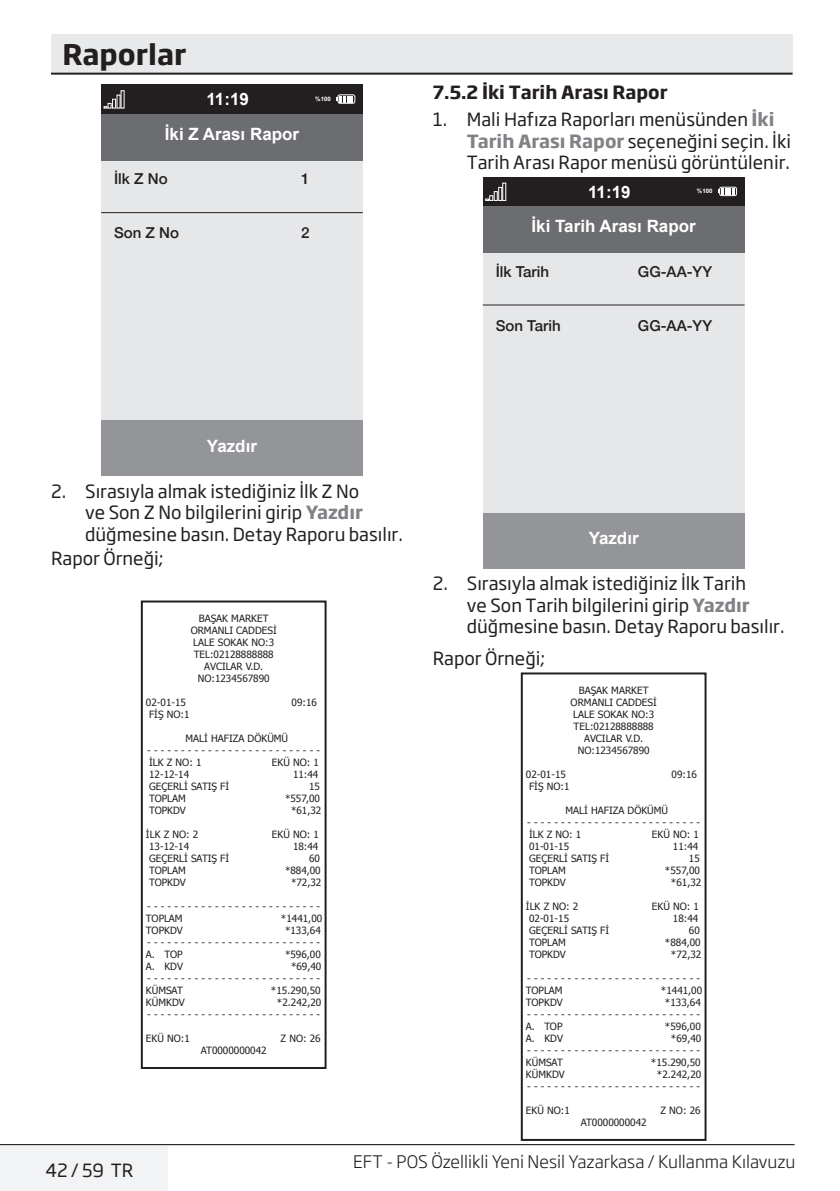
<style>
.page{position:relative;width:840px;height:1191px;background:#fff}
.page>*{position:absolute;margin:0;border:0;box-sizing:border-box;transform-origin:0 0}
.t1{font:700 28px "Soho Gothic Pro";color:#231f20}
.t2{font:18px/21.6px "Soho Gothic Pro";color:#231f20}
.t3{font:700 18px "Soho Gothic Pro";color:#231f20}
.t4{font:300 17.2px "Soho Gothic Pro";color:#231f20}
.t5{font:700 17px "Arial";color:#fff}
.t6{font:500 15px "Helvetica Neue";color:#231f20}
.t7{font:10px/12px "Tahoma";color:#231f20}
.t8{font:700 6.2px "Arial";color:#fff}
.s1{font-weight:700;color:#808285}
</style>
<div class="page">
<div style="left:0;top:1146px;width:168px;height:45px;background:#f2f3f4"></div>
<hr style="left:0;top:1144px;width:794px;height:1px;background:#000">
<div style="left:51px;top:34px;width:741px;height:40px;background:#e8e9ea"></div>
<hr style="left:51px;top:73px;width:741px;height:2px;background:#231f20">
<div style="left:101px;top:85px;width:261px;height:391px;background:#e6e7e9"></div>
<div style="left:101px;top:85px;width:261px;height:29px;background:#231f20"></div>
<svg style="left:104px;top:95px;width:16px;height:13px"></svg>
<div style="left:337px;top:94px;width:18px;height:10px;border:1px solid #fff;border-radius:2px"></div>
<svg style="left:336px;top:96px;width:17px;height:6px"></svg>
<div style="left:101px;top:114px;width:261px;height:47px;background:#6c6d70"></div>
<hr style="left:101px;top:212px;width:261px;height:1px;background:#231f20">
<div style="left:101px;top:421px;width:261px;height:55px;background:#939598"></div>
<div style="left:141px;top:600px;width:185px;height:469px;border:2px solid #231f20"></div>
<div style="left:482px;top:177px;width:262px;height:391px;background:#e6e7e9"></div>
<div style="left:482px;top:177px;width:262px;height:29px;background:#231f20"></div>
<svg style="left:485px;top:195px;width:7px;height:6px"></svg>
<div style="left:493px;top:191px;width:4px;height:10px;border:1px solid #fff"></div>
<div style="left:498px;top:187px;width:3px;height:14px;border:1px solid #fff"></div>
<div style="left:502px;top:183px;width:3px;height:18px;border:1px solid #fff"></div>
<div style="left:718px;top:187px;width:18px;height:9px;border:1px solid #fff;border-radius:2px"></div>
<svg style="left:718px;top:188px;width:16px;height:6px"></svg>
<div style="left:482px;top:207px;width:262px;height:46px;background:#6c6d70"></div>
<hr style="left:482px;top:305px;width:262px;height:1px;background:#231f20">
<div style="left:482px;top:513px;width:262px;height:55px;background:#939598"></div>
<div style="left:520px;top:672px;width:186px;height:469px;border:2px solid #231f20"></div>
<h1 class="t1" style="left:62px;top:32px;width:125px">Raporlar</h1>
<h3 class="t5" style="left:206px;top:88px;width:44px">11:19</h3>
<p class="t8" style="left:315px;top:94px;width:17px">%100</p>
<h3 class="t5" style="left:165px;top:123px;width:136px">İki Z Arası Rapor</h3>
<h3 class="t6" style="left:114px;top:167px;width:55px">İlk Z No</h3>
<h3 class="t6" style="left:301px;top:167px;width:10px">1</h3>
<h3 class="t6" style="left:114px;top:221px;width:66px">Son Z No</h3>
<h3 class="t6" style="left:301px;top:221px;width:10px">2</h3>
<h2 class="t3" style="left:432px;top:78px;width:236px">7.5.2 İki Tarih Arası Rapor</h2>
<h2 class="t2" style="left:466px;top:108px;width:325px;text-indent:-34px">1. Mali Hafıza Raporları menüsünden <span class="s1">İki<br>Tarih Arası Rapor</span> seçeneğini seçin. İki<br>Tarih Arası Rapor menüsü görüntülenir.</h2>
<h3 class="t5" style="left:587px;top:180px;width:44px">11:19</h3>
<p class="t8" style="left:696px;top:187px;width:17px">%100</p>
<h3 class="t5" style="left:531px;top:215px;width:165px">İki Tarih Arası Rapor</h3>
<h3 class="t6" style="left:495px;top:259px;width:55px">İlk Tarih</h3>
<h3 class="t6" style="left:637px;top:259px;width:76px">GG-AA-YY</h3>
<h3 class="t6" style="left:495px;top:313px;width:66px">Son Tarih</h3>
<h3 class="t6" style="left:637px;top:313px;width:76px">GG-AA-YY</h3>
<h3 class="t5" style="left:207px;top:434px;width:51px">Yazdır</h3>
<h2 class="t2" style="left:85px;top:479px;width:319px;text-indent:-34px">2. Sırasıyla almak istediğiniz İlk Z No<br>ve Son Z No bilgilerini girip <span class="s1">Yazdır </span>düğmesine basın. Detay Raporu basılır.</h2>
<h2 class="t2" style="left:51px;top:547px;width:114px">Rapor Örneği;</h2>
<p class="t7" style="left:190px;top:612px;width:87px;text-align:center">BAŞAK MARKET<br>ORMANLI CADDESİ<br>LALE SOKAK NO:3<br>TEL:02128888888<br>AVCILAR V.D.<br>NO:1234567890</p>
<p class="t7" style="left:146px;top:696px;width:42px">02-01-15</p>
<p class="t7" style="left:291px;top:696px;width:27px">09:16</p>
<p class="t7" style="left:149px;top:708px;width:42px">FİŞ NO:1</p>
<p class="t7" style="left:185px;top:732px;width:104px">MALİ HAFIZA DÖKÜMÜ</p>
<p class="t7" style="left:147px;top:744px;width:174px">- - - - - - - - - - - - - - - - - - - - - - - - - -<br>İLK Z NO: 1</p>
<p class="t7" style="left:272px;top:756px;width:49px">EKÜ NO: 1</p>
<p class="t7" style="left:149px;top:768px;width:42px">12-12-14</p>
<p class="t7" style="left:293px;top:768px;width:27px">11:44</p>
<p class="t7" style="left:149px;top:780px;width:82px">GEÇERLİ SATIŞ Fİ</p>
<p class="t7" style="left:309px;top:780px;width:12px">15</p>
<p class="t7" style="left:149px;top:792px;width:38px">TOPLAM</p>
<p class="t7" style="left:285px;top:792px;width:37px">*557,00</p>
<p class="t7" style="left:149px;top:804px;width:38px">TOPKDV</p>
<p class="t7" style="left:291px;top:804px;width:32px">*61,32</p>
<p class="t7" style="left:146px;top:828px;width:54px">İLK Z NO: 2</p>
<p class="t7" style="left:272px;top:828px;width:49px">EKÜ NO: 1</p>
<p class="t7" style="left:149px;top:840px;width:42px">13-12-14</p>
<p class="t7" style="left:293px;top:840px;width:27px">18:44</p>
<p class="t7" style="left:149px;top:852px;width:82px">GEÇERLİ SATIŞ Fİ</p>
<p class="t7" style="left:309px;top:852px;width:12px">60</p>
<p class="t7" style="left:149px;top:864px;width:38px">TOPLAM</p>
<p class="t7" style="left:285px;top:864px;width:37px">*884,00</p>
<p class="t7" style="left:149px;top:876px;width:38px">TOPKDV</p>
<p class="t7" style="left:291px;top:876px;width:32px">*72,32</p>
<p class="t7" style="left:146px;top:900px;width:175px">- - - - - - - - - - - - - - - - - - - - - - - - - -<br>TOPLAM</p>
<p class="t7" style="left:281px;top:912px;width:43px">*1441,00</p>
<p class="t7" style="left:146px;top:924px;width:38px">TOPKDV</p>
<p class="t7" style="left:285px;top:924px;width:37px">*133,64</p>
<p class="t7" style="left:146px;top:936px;width:175px">- - - - - - - - - - - - - - - - - - - - - - - - - -<br>A. TOP</p>
<p class="t7" style="left:285px;top:948px;width:37px">*596,00</p>
<p class="t7" style="left:146px;top:960px;width:39px">A. KDV</p>
<p class="t7" style="left:291px;top:960px;width:32px">*69,40</p>
<p class="t7" style="left:146px;top:972px;width:175px">- - - - - - - - - - - - - - - - - - - - - - - - - -<br>KÜMSAT</p>
<p class="t7" style="left:271px;top:984px;width:51px">*15.290,50</p>
<p class="t7" style="left:146px;top:996px;width:40px">KÜMKDV</p>
<p class="t7" style="left:277px;top:996px;width:46px">*2.242,20</p>
<p class="t7" style="left:147px;top:1008px;width:174px">- - - - - - - - - - - - - - - - - - - - - - - - - -</p>
<p class="t7" style="left:146px;top:1032px;width:45px">EKÜ NO:1</p>
<p class="t7" style="left:280px;top:1032px;width:42px">Z NO: 26</p>
<p class="t7" style="left:201px;top:1044px;width:67px">AT0000000042</p>
<h3 class="t5" style="left:588px;top:526px;width:51px">Yazdır</h3>
<h2 class="t2" style="left:466px;top:571px;width:319px;text-indent:-34px">2. Sırasıyla almak istediğiniz İlk Tarih<br>ve Son Tarih bilgilerini girip <span class="s1">Yazdır </span>düğmesine basın. Detay Raporu basılır.</h2>
<h2 class="t2" style="left:432px;top:646px;width:114px">Rapor Örneği;</h2>
<p class="t7" style="left:570px;top:684px;width:87px;text-align:center">BAŞAK MARKET<br>ORMANLI CADDESİ<br>LALE SOKAK NO:3<br>TEL:02128888888<br>AVCILAR V.D.<br>NO:1234567890</p>
<p class="t7" style="left:525px;top:768px;width:42px">02-01-15</p>
<p class="t7" style="left:671px;top:768px;width:27px">09:16</p>
<p class="t7" style="left:528px;top:780px;width:42px">FİŞ NO:1</p>
<p class="t7" style="left:565px;top:804px;width:104px">MALİ HAFIZA DÖKÜMÜ</p>
<p class="t7" style="left:527px;top:816px;width:174px">- - - - - - - - - - - - - - - - - - - - - - - - - -<br>İLK Z NO: 1</p>
<p class="t7" style="left:651px;top:828px;width:49px">EKÜ NO: 1</p>
<p class="t7" style="left:528px;top:840px;width:42px">01-01-15</p>
<p class="t7" style="left:672px;top:840px;width:27px">11:44</p>
<p class="t7" style="left:528px;top:852px;width:82px">GEÇERLİ SATIŞ Fİ</p>
<p class="t7" style="left:688px;top:852px;width:12px">15</p>
<p class="t7" style="left:528px;top:864px;width:38px">TOPLAM</p>
<p class="t7" style="left:664px;top:864px;width:37px">*557,00</p>
<p class="t7" style="left:528px;top:876px;width:38px">TOPKDV</p>
<p class="t7" style="left:670px;top:876px;width:32px">*61,32</p>
<p class="t7" style="left:525px;top:900px;width:54px">İLK Z NO: 2</p>
<p class="t7" style="left:651px;top:900px;width:49px">EKÜ NO: 1</p>
<p class="t7" style="left:528px;top:912px;width:42px">02-01-15</p>
<p class="t7" style="left:672px;top:912px;width:27px">18:44</p>
<p class="t7" style="left:528px;top:924px;width:82px">GEÇERLİ SATIŞ Fİ</p>
<p class="t7" style="left:688px;top:924px;width:12px">60</p>
<p class="t7" style="left:528px;top:936px;width:38px">TOPLAM</p>
<p class="t7" style="left:664px;top:936px;width:37px">*884,00</p>
<p class="t7" style="left:528px;top:948px;width:38px">TOPKDV</p>
<p class="t7" style="left:670px;top:948px;width:32px">*72,32</p>
<p class="t7" style="left:525px;top:972px;width:175px">- - - - - - - - - - - - - - - - - - - - - - - - - -<br>TOPLAM</p>
<p class="t7" style="left:660px;top:984px;width:43px">*1441,00</p>
<p class="t7" style="left:525px;top:996px;width:38px">TOPKDV</p>
<p class="t7" style="left:664px;top:996px;width:37px">*133,64</p>
<p class="t7" style="left:525px;top:1008px;width:175px">- - - - - - - - - - - - - - - - - - - - - - - - - -<br>A. TOP</p>
<p class="t7" style="left:664px;top:1020px;width:37px">*596,00</p>
<p class="t7" style="left:525px;top:1032px;width:39px">A. KDV</p>
<p class="t7" style="left:670px;top:1032px;width:32px">*69,40</p>
<p class="t7" style="left:525px;top:1044px;width:175px">- - - - - - - - - - - - - - - - - - - - - - - - - -<br>KÜMSAT</p>
<p class="t7" style="left:650px;top:1056px;width:51px">*15.290,50</p>
<p class="t7" style="left:525px;top:1068px;width:40px">KÜMKDV</p>
<p class="t7" style="left:656px;top:1068px;width:46px">*2.242,20</p>
<p class="t7" style="left:527px;top:1080px;width:174px">- - - - - - - - - - - - - - - - - - - - - - - - - -</p>
<p class="t7" style="left:525px;top:1104px;width:45px">EKÜ NO:1</p>
<p class="t7" style="left:660px;top:1104px;width:42px">Z NO: 26</p>
<p class="t7" style="left:580px;top:1116px;width:67px">AT0000000042</p>
<h2 class="t2" style="left:45px;top:1158px;width:89px">42 / 59 TR</h2>
<h3 class="t4" style="left:353px;top:1147px;width:443px">EFT - POS Özellikli Yeni Nesil Yazarkasa / Kullanma Kılavuzu</h3>
</div>
